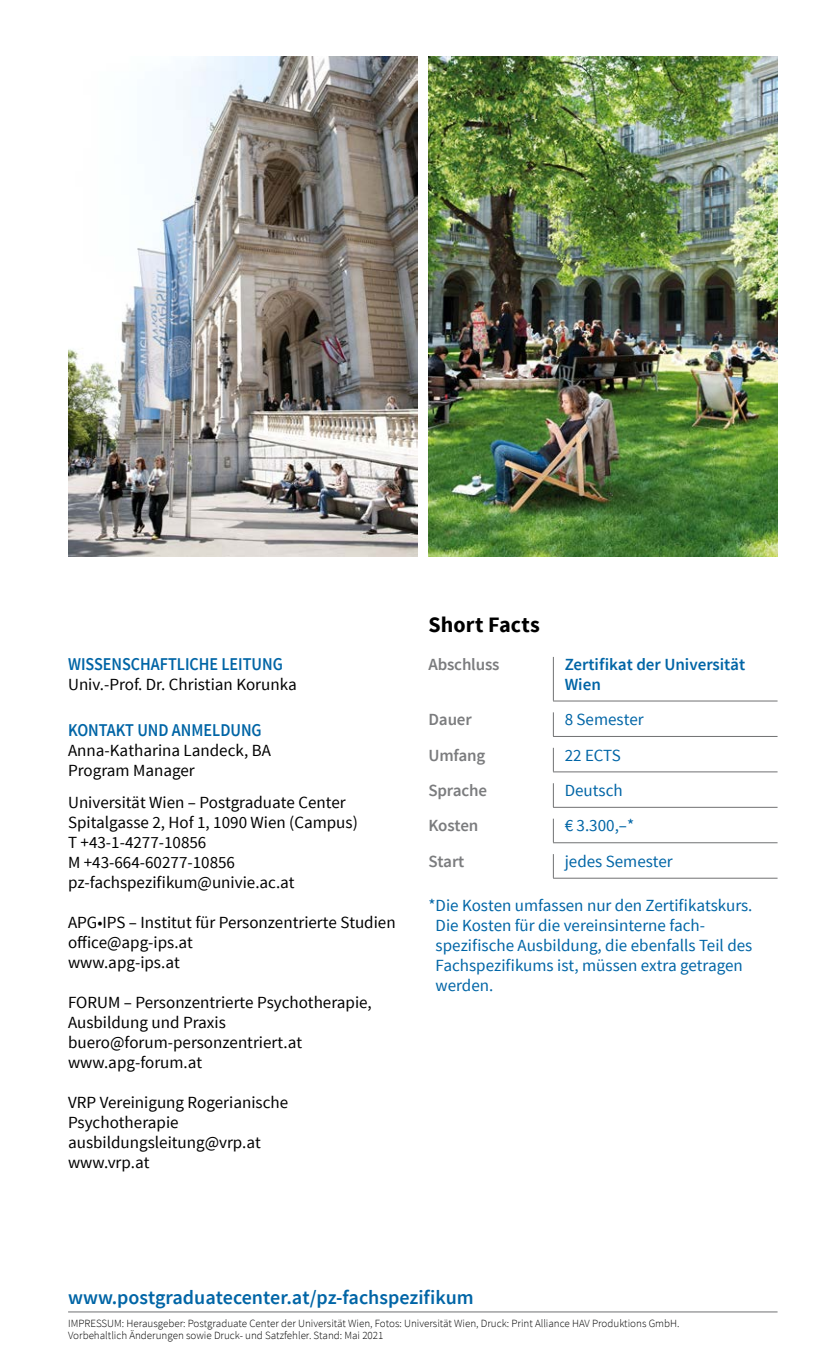
<style>
.page{position:relative;width:840px;height:1361px;background:#fff}
.page>*{position:absolute;margin:0;border:0;box-sizing:border-box;transform-origin:0 0}
.t1{font:700 22px "Source Sans Pro";letter-spacing:.005em;color:#000}
.t2{font:600 20px "Source Sans Pro";color:#0065a6}
.t3{font:600 18px "Source Sans Pro";color:#0065a6;scale:.9 1}
.t4{font:17px/20px "Source Sans Pro";color:#000}
.t5{font:17px/20px "Source Sans Pro";color:#0065a6}
.t6{font:600 17px "Source Sans Pro";letter-spacing:-.01em;color:#7b7c7e}
.t7{font:600 17px/20px "Source Sans Pro";color:#0065a6}
.t8{font:300 11px/12px "Source Sans Pro";color:#000}
</style>
<div class="page">
<hr style="left:68px;top:1311px;width:709px;height:1px;background:#707172">
<img style="left:68px;top:57px;width:349px;height:500px">
<img style="left:428px;top:57px;width:349px;height:500px">
<hr style="left:552px;top:657px;width:1px;height:44px;background:#707172">
<hr style="left:552px;top:700px;width:225px;height:1px;background:#707172">
<svg style="left:552px;top:748px;width:1px;height:23px"></svg>
<hr style="left:552px;top:771px;width:225px;height:1px;background:#707172">
<svg style="left:552px;top:712px;width:1px;height:24px"></svg>
<hr style="left:552px;top:736px;width:225px;height:1px;background:#707172">
<svg style="left:552px;top:783px;width:1px;height:24px"></svg>
<hr style="left:552px;top:807px;width:225px;height:1px;background:#707172">
<hr style="left:552px;top:842px;width:225px;height:1px;background:#707172">
<hr style="left:552px;top:878px;width:225px;height:1px;background:#707172">
<svg style="left:552px;top:819px;width:1px;height:23px"></svg>
<svg style="left:552px;top:854px;width:1px;height:24px"></svg>
<p class="t3" style="left:68px;top:653px;width:240px">WISSENSCHAFTLICHE LEITUNG</p>
<p class="t4" style="left:68px;top:675px;width:230px">Univ.-Prof. Dr. Christian Korunka</p>
<p class="t3" style="left:68px;top:719px;width:216px">KONTAKT UND ANMELDUNG</p>
<p class="t4" style="left:68px;top:741px;width:204px">Anna-Katharina Landeck, BA<br>Program Manager</p>
<p class="t4" style="left:68px;top:793px;width:291px">Universität Wien – Postgraduate Center<br>Spitalgasse 2, Hof 1, 1090 Wien (Campus)<br>T +43-1-4277-10856<br>M +43-664-60277-10856 pz-fachspezifikum@univie.ac.at</p>
<p class="t4" style="left:68px;top:913px;width:329px">APG•IPS – Institut für Personzentrierte Studien office@apg-ips.at<br>www.apg-ips.at</p>
<p class="t4" style="left:68px;top:993px;width:305px">FORUM – Personzentrierte Psychotherapie,<br>Ausbildung und Praxis buero@forum-personzentriert.at www.apg-forum.at</p>
<p class="t4" style="left:68px;top:1093px;width:221px">VRP Vereinigung Rogerianische<br>Psychotherapie ausbildungsleitung@vrp.at www.vrp.at</p>
<p class="t1" style="left:428px;top:610px;width:113px">Short Facts</p>
<p class="t6" style="left:428px;top:653px;width:72px">Abschluss</p>
<p class="t7" style="left:564px;top:654px;width:182px">Zertifikat der Universität<br>Wien</p>
<p class="t6" style="left:428px;top:709px;width:45px">Dauer</p>
<p class="t5" style="left:564px;top:710px;width:80px">8 Semester</p>
<p class="t6" style="left:428px;top:744px;width:58px">Umfang</p>
<p class="t5" style="left:564px;top:745px;width:57px">22 ECTS</p>
<p class="t6" style="left:428px;top:779px;width:60px">Sprache</p>
<p class="t5" style="left:564px;top:780px;width:59px">Deutsch</p>
<p class="t6" style="left:428px;top:815px;width:51px">Kosten</p>
<p class="t5" style="left:564px;top:816px;width:71px">€ 3.300,–*</p>
<p class="t6" style="left:428px;top:850px;width:37px">Start</p>
<p class="t5" style="left:564px;top:851px;width:110px">jedes Semester</p>
<p class="t5" style="left:435px;top:896px;width:318px;text-indent:-7px">*Die Kosten umfassen nur den Zertifikatskurs.<br>Die Kosten für die vereinsinterne fach&shy;spezifische Ausbildung, die ebenfalls Teil des Fachspezifikums ist, müssen extra getragen werden.</p>
<p class="t2" style="left:68px;top:1285px;width:407px">www.postgraduatecenter.at/pz-fachspezifikum</p>
<p class="t8" style="left:68px;top:1317px;width:612px">IMPRESSUM: Herausgeber: Postgraduate Center der Universität Wien, Fotos: Universität Wien, Druck: Print Alliance HAV Produktions GmbH.<br>Vorbehaltlich Änderungen sowie Druck- und Satzfehler. Stand: Mai 2021</p>
</div>
